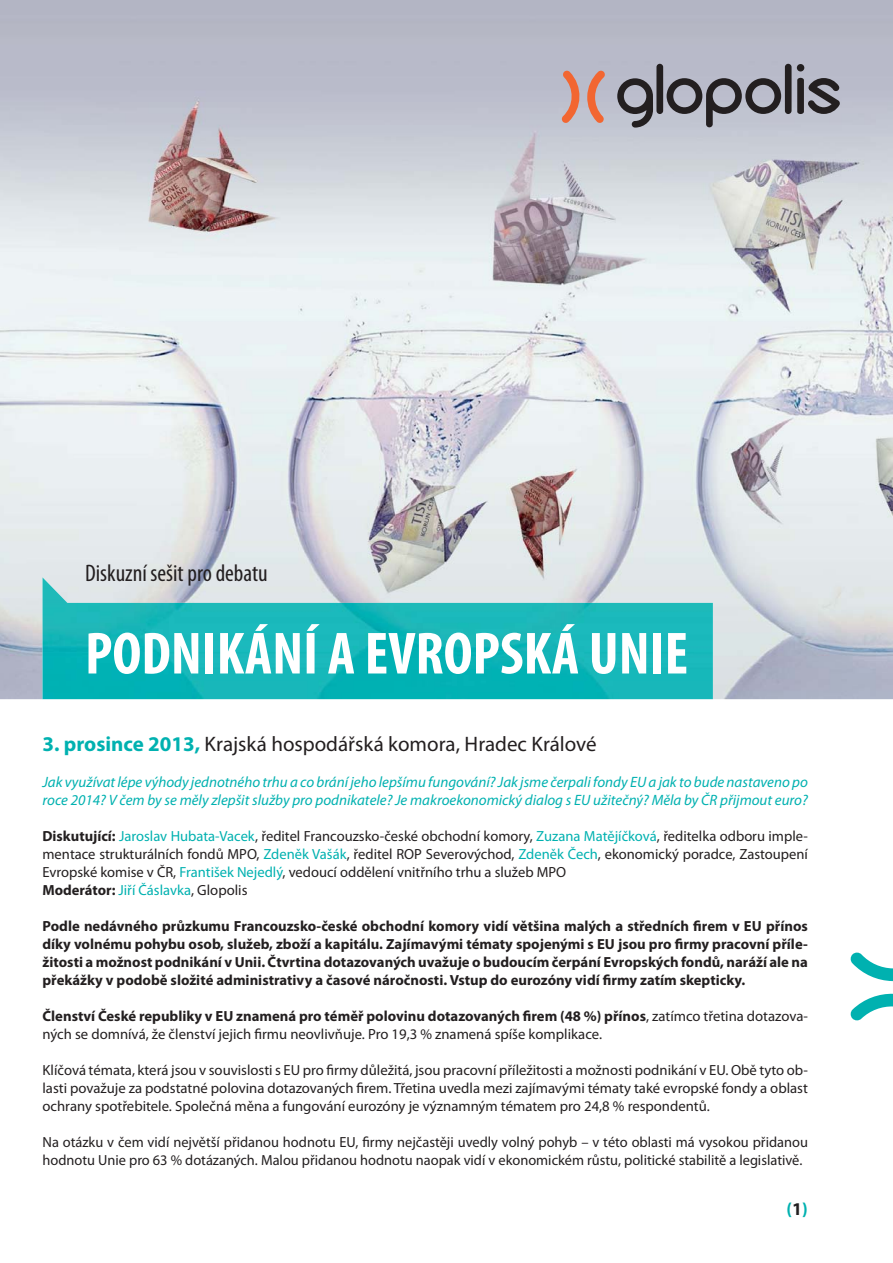
<style>
.page{position:relative;width:893px;height:1263px;background:#fff}
.page>*{position:absolute;margin:0;border:0;box-sizing:border-box;transform-origin:0 0}
.t1{font:700 condensed 60px "Myriad Pro";color:#fff}
.t2{font:condensed 24px "Myriad Pro";color:#231f20}
.t3{font:21px "Myriad Pro";color:#231f20}
.t4{font:700 18px "Myriad Pro";color:#00b1b0}
.t5{font:italic 15px/18px "Myriad Pro";color:#00b1b0}
.t6{font:14.7px/18px "Myriad Pro";color:#231f20}
.t7{font:700 14.7px/18px "Myriad Pro";color:#231f20;text-align:justify}
.s1{font-weight:700;color:#00b1b0}
.s2{font-weight:700}
.s3{color:#00b1b0}
.s4{color:#231f20}
</style>
<div class="page">
<img style="left:0;top:0;width:893px;height:699px">
<svg style="left:617px;top:78px;width:36px;height:50px;background:#787880"></svg>
<div style="left:656px;top:64px;width:7px;height:50px;background:#231f20;border-radius:3px"></div>
<svg style="left:667px;top:78px;width:114px;height:49px;background:#878790"></svg>
<div style="left:785px;top:64px;width:6px;height:50px;background:#231f20;border-radius:3px"></div>
<svg style="left:797px;top:78px;width:43px;height:36px;background:#68666d"></svg>
<div style="left:797px;top:64px;width:7px;height:7px;background:#231f20;border-radius:50%"></div>
<svg style="left:561px;top:70px;width:44px;height:53px;background:#cf9d92"></svg>
<svg style="left:850px;top:993px;width:43px;height:28px"></svg>
<svg style="left:850px;top:952px;width:43px;height:29px"></svg>
<img style="left:43px;top:577px;width:670px;height:122px">
<h2 class="t2" style="left:85px;top:564px;width:184px">Diskuzní sešit pro debatu</h2>
<h1 class="t1" style="left:85px;top:631px;width:605px">PODNIKÁNÍ A EVROPSKÁ UNIE</h1>
<h3 class="t3" style="left:43px;top:736px;width:556px"><span class="s1">3. prosince 2013,</span> Krajská hospodářská komora, Hradec Králové</h3>
<p class="t5" style="left:43px;top:775px;width:767px">Jak využívat lépe výhody jednotného trhu a co brání jeho lepšímu fungování? Jak jsme čerpali fondy EU a jak to bude nastaveno po roce 2014? V čem by se měly zlepšit služby pro podnikatele? Je makroekonomický dialog s EU užitečný? Měla by ČR přijmout euro?</p>
<p class="t6" style="left:43px;top:829px;width:767px"><span class="s2">Diskutující:</span> <span class="s3">Jaroslav Hubata-Vacek</span>, ředitel Francouzsko-české obchodní komory, <span class="s3">Zuzana Matějíčková</span>, ředitelka odboru imple&shy;mentace strukturálních fondů MPO, <span class="s3">Zdeněk Vašák</span>, ředitel ROP Severovýchod, <span class="s3">Zdeněk Čech</span>, ekonomický poradce, Zastoupení Evropské komise v ČR, <span class="s3">František Nejedlý</span>, vedoucí oddělení vnitřního trhu a služeb MPO<br><span class="s2">Moderátor:</span> <span class="s3">Jiří Čáslavka</span>, Glopolis</p>
<p class="t7" style="left:43px;top:919px;width:767px">Podle nedávného průzkumu Francouzsko-české obchodní komory vidí většina malých a středních firem v EU přínos díky volnému pohybu osob, služeb, zboží a kapitálu. Zajímavými tématy spojenými s EU jsou pro firmy pracovní příle&shy;žitosti a možnost podnikání v Unii. Čtvrtina dotazovaných uvažuje o budoucím čerpání Evropských fondů, naráží ale na překážky v podobě složité administrativy a časové náročnosti. Vstup do eurozóny vidí firmy zatím skepticky.</p>
<p class="t6" style="left:43px;top:1009px;width:767px"><span class="s2">Členství České republiky v EU znamená pro téměř polovinu dotazovaných firem (48 %) přínos</span>, zatímco třetina dotazova&shy;ných se domnívá, že členství jejich firmu neovlivňuje. Pro 19,3 % znamená spíše komplikace.</p>
<p class="t6" style="left:43px;top:1063px;width:767px;text-align:justify">Klíčová témata, která jsou v souvislosti s EU pro firmy důležitá, jsou pracovní příležitosti a možnosti podnikání v EU. Obě tyto ob&shy;lasti považuje za podstatné polovina dotazovaných firem. Třetina uvedla mezi zajímavými tématy také evropské fondy a oblast ochrany spotřebitele. Společná měna a fungování eurozóny je významným tématem pro 24,8 % respondentů.</p>
<p class="t6" style="left:43px;top:1135px;width:767px">Na otázku v čem vidí největší přidanou hodnotu EU, firmy nejčastěji uvedly volný pohyb – v této oblasti má vysokou přidanou hodnotu Unie pro 63 % dotázaných. Malou přidanou hodnotu naopak vidí v ekonomickém růstu, politické stabilitě a legislativě.</p>
<p class="t4" style="left:787px;top:1202px;width:23px">(<span class="s4">1</span>)</p>
</div>
